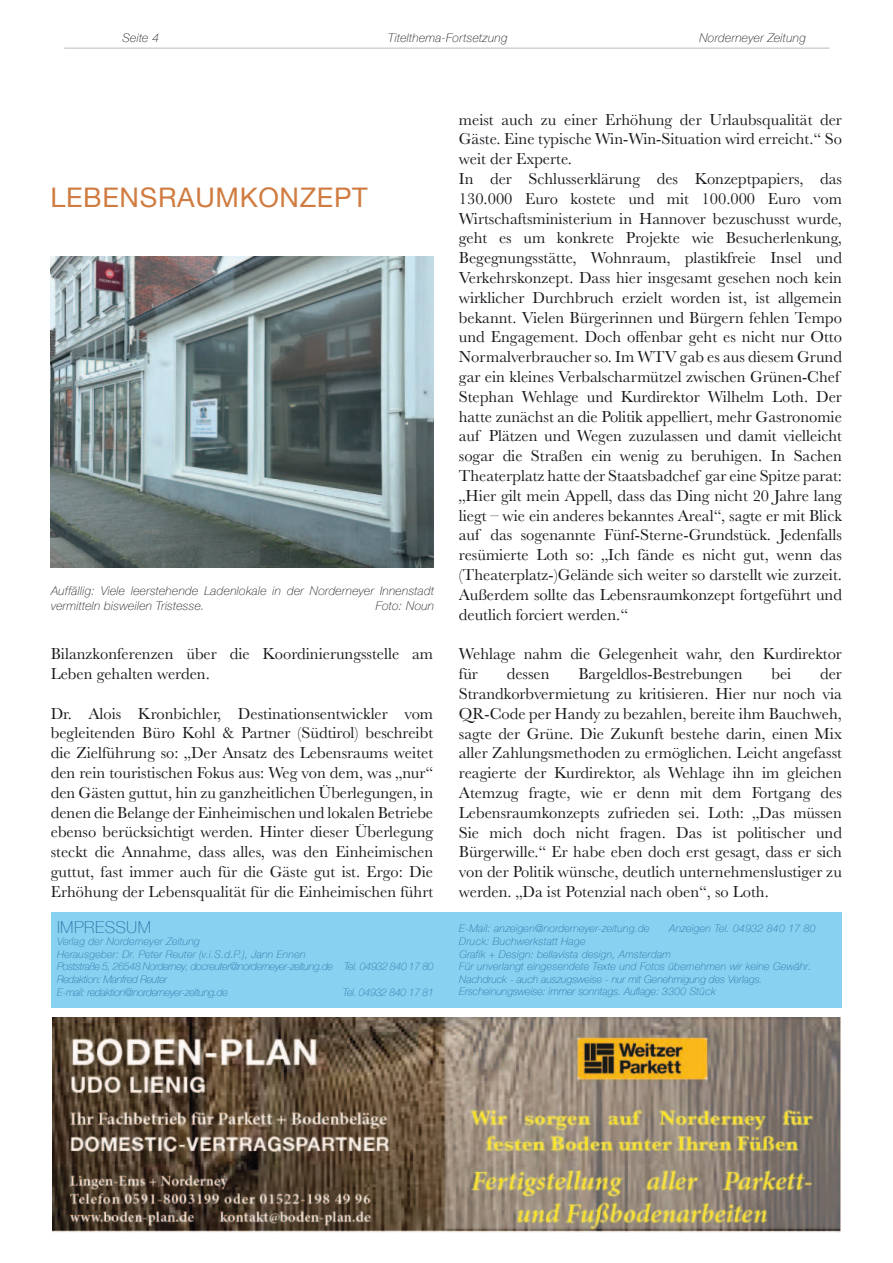
<style>
.page{position:relative;width:893px;height:1263px;background:#fff}
.page>*{position:absolute;margin:0;border:0;box-sizing:border-box;transform-origin:0 0}
.t1{font:27px "Helvetica Neue";letter-spacing:.025em;color:#d07c40}
.t2{font:16.5px/19.8px "Baskerville";color:#1a171c}
.t3{font:100 16.5px "Helvetica Neue";letter-spacing:.025em;color:#2e6da5}
.t4{font:italic 100 12px/14.4px "Helvetica Neue";letter-spacing:.025em;color:#1a171c}
.t5{font:italic 100 10.5px/12.6px "Helvetica Neue";letter-spacing:.01em;color:#2e6da5}
.t6{font:italic 100 10.5px/12.6px "Helvetica Neue";letter-spacing:-.025em;color:#2e6da5}
</style>
<div class="page">
<img style="left:52px;top:1017px;width:788px;height:215px">
<img style="left:50px;top:256px;width:383px;height:311px">
<hr style="left:64px;top:47px;width:766px;height:2px;background:#d1d3d0">
<div style="left:51px;top:912px;width:791px;height:96px;background:#88d1f0"></div>
<p class="t4" style="left:122px;top:32px;width:38px">Seite 4</p>
<p class="t4" style="left:388px;top:32px;width:121px">Titelthema-Fortsetzung</p>
<p class="t4" style="left:699px;top:32px;width:108px">Norderneyer Zeitung</p>
<h1 class="t1" style="left:50px;top:184px;width:319px">LEBENSRAUMKONZEPT</h1>
<p class="t4" style="left:51px;top:585px;width:385px">Auffällig: Viele leerstehende Ladenlokale in der Norderneyer Innenstadt vermitteln bisweilen Tristesse.</p>
<p class="t4" style="left:376px;top:599px;width:60px">Foto: Noun</p>
<p class="t2" style="left:51px;top:646px;width:384px">Bilanzkonferenzen über die Koordinierungsstelle am<br>Leben gehalten werden.</p>
<p class="t2" style="left:51px;top:705px;width:384px;text-align:justify">Dr. Alois Kronbichler, Destinationsentwickler vom begleitenden Büro Kohl &amp; Partner (Südtirol) beschreibt die Zielführung so: „Der Ansatz des Lebensraums weitet den rein touristischen Fokus aus: Weg von dem, was „nur“ den Gästen guttut, hin zu ganzheitlichen Überlegungen, in denen die Belange der Einheimischen und lokalen Betriebe ebenso berücksichtigt werden. Hinter dieser Überlegung steckt die Annahme, dass alles, was den Einheimischen guttut, fast immer auch für die Gäste gut ist. Ergo: Die Erhöhung der Lebensqualität für die Einheimischen führt</p>
<p class="t3" style="left:57px;top:917px;width:96px">IMPRESSUM</p>
<p class="t6" style="left:57px;top:936px;width:378px">Verlag der Norderneyer Zeitung<br>Herausgeber: Dr. Peter Reuter (v.i.S.d.P.), Jann Ennen<br>Poststraße 5, 26548 Norderney, docreuter@norderneyer-zeitung.de Tel. 04932 840 17 80<br>Redaktion: Manfred Reuter<br>E-mail: redaktion@norderneyer-zeitung.de</p>
<p class="t6" style="left:343px;top:986px;width:93px">Tel. 04932 840 17 81</p>
<p class="t2" style="left:459px;top:111px;width:385px">meist auch zu einer Erhöhung der Urlaubsqualität der Gäste. Eine typische Win-Win-Situation wird erreicht.“ So weit der Experte.<br>In der Schlusserklärung des Konzeptpapiers, das 130.000 Euro kostete und mit 100.000 Euro vom Wirtschaftsministerium in Hannover bezuschusst wurde, geht es um konkrete Projekte wie Besucherlenkung, Begegnungsstätte, Wohnraum, plastikfreie Insel und Verkehrskonzept. Dass hier insgesamt gesehen noch kein wirklicher Durchbruch erzielt worden ist, ist allgemein bekannt. Vielen Bürgerinnen und Bürgern fehlen Tempo und Engagement. Doch o昀昀enbar geht es nicht nur Otto Normalverbraucher so. Im WTV gab es aus diesem Grund gar ein kleines Verbalscharmützel zwischen Grünen-Chef Stephan Wehlage und Kurdirektor Wilhelm Loth. Der hatte zunächst an die Politik appelliert, mehr Gastronomie auf Plätzen und Wegen zuzulassen und damit vielleicht sogar die Straßen ein wenig zu beruhigen. In Sachen Theaterplatz hatte der Staatsbadchef gar eine Spitze parat: „Hier gilt mein Appell, dass das Ding nicht 20 Jahre lang liegt – wie ein anderes bekanntes Areal“, sagte er mit Blick auf das sogenannte Fünf-Sterne-Grundstück. Jedenfalls resümierte Loth so: „Ich fände es nicht gut, wenn das (Theaterplatz-)Gelände sich weiter so darstellt wie zurzeit.<br>Außerdem sollte das Lebensraumkonzept fortgeführt und deutlich forciert werden.“</p>
<p class="t2" style="left:459px;top:646px;width:385px">Wehlage nahm die Gelegenheit wahr, den Kurdirektor für</p>
<p class="t2" style="left:459px;top:666px;width:385px;text-align:justify;text-indent:361px">der Strandkorbvermietung zu kritisieren. Hier nur noch via QR-Code per Handy zu bezahlen, bereite ihm Bauchweh, sagte der Grüne. Die Zukunft bestehe darin, einen Mix aller Zahlungsmethoden zu ermöglichen. Leicht angefasst reagierte der Kurdirektor, als Wehlage ihn im gleichen Atemzug fragte, wie er denn mit dem Fortgang des Lebensraumkonzepts zufrieden sei. Loth: „Das müssen Sie mich doch nicht fragen. Das ist politischer und Bürgerwille.“ Er habe eben doch erst gesagt, dass er sich von der Politik wünsche, deutlich unternehmenslustiger zu werden. „Da ist Potenzial nach oben“, so Loth.</p>
<p class="t2" style="left:507px;top:666px;width:44px">dessen</p>
<p class="t2" style="left:578px;top:666px;width:166px">Bargeldlos-Bestrebungen</p>
<p class="t2" style="left:771px;top:666px;width:21px">bei</p>
<p class="t5" style="left:459px;top:923px;width:192px">E-Mail: anzeigen@norderneyer-zeitung.de</p>
<p class="t5" style="left:669px;top:923px;width:148px">Anzeigen Tel. 04932 840 17 80</p>
<p class="t5" style="left:459px;top:936px;width:353px">Druck: Buchwerkstatt Hage<br>Grafik + Design: bellavista design, Amsterdam<br>Für unverlangt eingesendete Texte und Fotos übernehmen wir keine Gewähr.<br>Nachdruck - auch auszugsweise - nur mit Genehmigung des Verlags.<br>Erscheinungsweise: immer sonntags. Au昀氀age: 3300 Stück</p>
</div>
